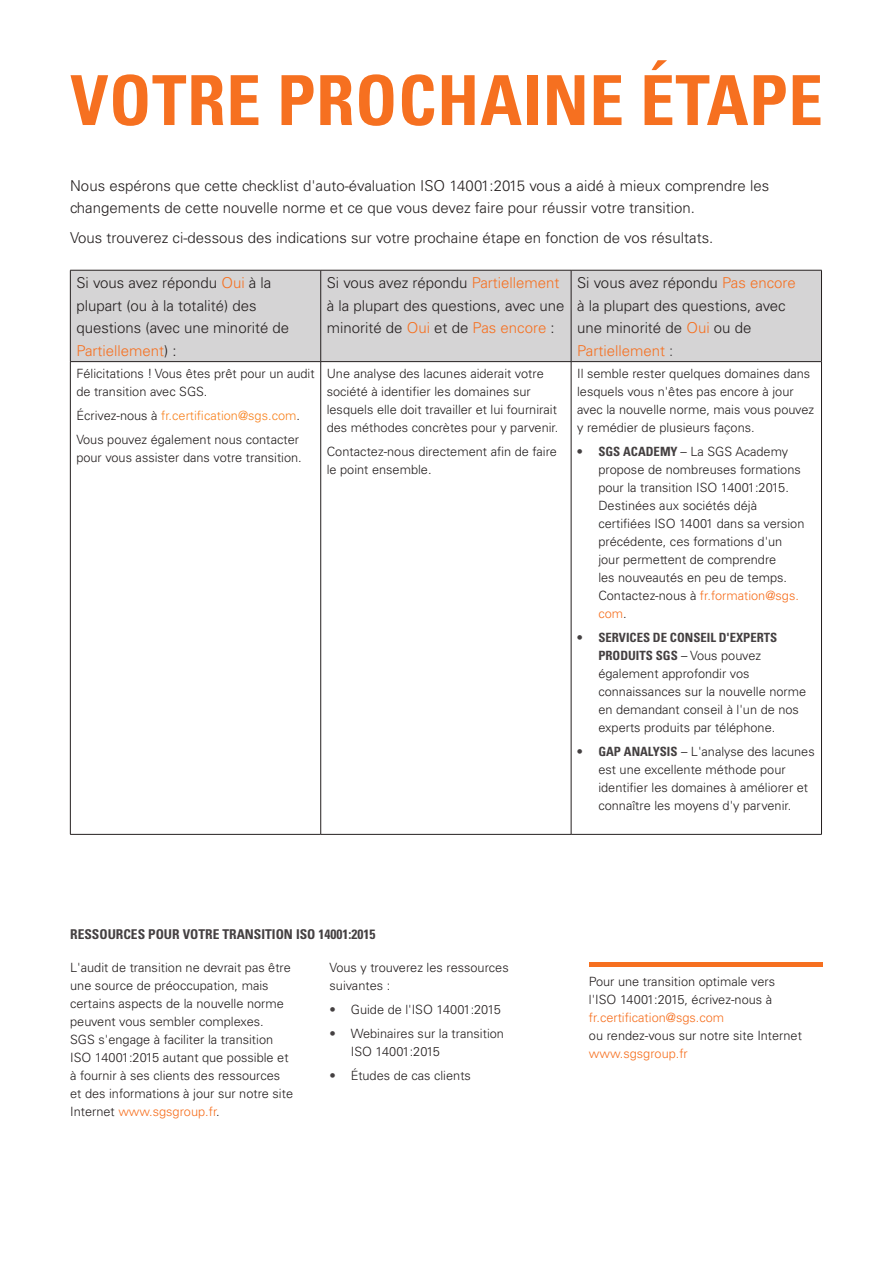
<style>
.page{position:relative;width:893px;height:1263px;background:#fff}
.page>*{position:absolute;margin:0;border:0;box-sizing:border-box;transform-origin:0 0}
.t1{font:700 condensed 69px "Univers";letter-spacing:.01em;color:#f67020}
.t2{font:300 15px/22.5px "Univers";color:#241f1f}
.t3{font:700 condensed 13.5px "Univers";color:#444041}
.t4{font:300 12.75px/18px "Univers";color:#241f1f}
.t5{font:300 12.75px "Univers";color:#f67020}
.s1{color:#f67020}
.s2{color:#444041}
.s3{color:#f8821e}
.s4{font-weight:700;font-stretch:condensed;color:#444041}
</style>
<div class="page">
<div style="left:71px;top:271px;width:750px;height:90px;background:#d5d4d5"></div>
<hr style="left:70px;top:270px;width:251px;height:1px;background:#241f1f">
<hr style="left:70px;top:270px;width:1px;height:91px;background:#241f1f">
<hr style="left:321px;top:270px;width:250px;height:1px;background:#241f1f">
<hr style="left:320px;top:270px;width:1px;height:91px;background:#241f1f">
<hr style="left:571px;top:270px;width:251px;height:1px;background:#241f1f">
<hr style="left:571px;top:270px;width:1px;height:91px;background:#241f1f">
<hr style="left:821px;top:270px;width:1px;height:91px;background:#241f1f">
<hr style="left:70px;top:361px;width:251px;height:1px;background:#241f1f">
<hr style="left:70px;top:362px;width:1px;height:472px;background:#241f1f">
<hr style="left:321px;top:361px;width:250px;height:1px;background:#241f1f">
<hr style="left:320px;top:362px;width:1px;height:472px;background:#241f1f">
<hr style="left:571px;top:361px;width:251px;height:1px;background:#241f1f">
<hr style="left:571px;top:362px;width:1px;height:472px;background:#241f1f">
<hr style="left:821px;top:362px;width:1px;height:472px;background:#241f1f">
<hr style="left:70px;top:834px;width:251px;height:1px;background:#241f1f">
<hr style="left:321px;top:834px;width:250px;height:1px;background:#241f1f">
<hr style="left:571px;top:834px;width:251px;height:1px;background:#241f1f">
<hr style="left:589px;top:962px;width:234px;height:4px;background:#f67020">
<h1 class="t1" style="left:70px;top:58px;width:754px">VOTRE PROCHAINE ÉTAPE</h1>
<p class="t2" style="left:70px;top:174px;width:700px">Nous espérons que cette checklist d'auto-évaluation ISO 14001:2015 vous a aidé à mieux comprendre les changements de cette nouvelle norme et ce que vous devez faire pour réussir votre transition.</p>
<p class="t2" style="left:70px;top:226px;width:645px">Vous trouverez ci-dessous des indications sur votre prochaine étape en fonction de vos résultats.</p>
<p class="t2" style="left:76px;top:272px;width:214px">Si vous avez répondu <span class="s1">Oui</span> à la plupart (ou à la totalité) des questions (avec une minorité de<br><span class="s1">Partiellement</span>) :</p>
<p class="t2" style="left:327px;top:272px;width:239px">Si vous avez répondu <span class="s1">Partiellement </span>à la plupart des questions, avec une minorité de <span class="s1">Oui</span> et de <span class="s1">Pas encore</span> :</p>
<p class="t2" style="left:577px;top:272px;width:220px">Si vous avez répondu <span class="s1">Pas encore </span>à la plupart des questions, avec une minorité de <span class="s1">Oui</span> ou de<br><span class="s1">Partiellement</span> <span class="s2">:</span></p>
<p class="t4" style="left:76px;top:364px;width:240px">Félicitations ! Vous êtes prêt pour un audit de transition avec SGS.</p>
<p class="t4" style="left:76px;top:403px;width:225px;line-height:24px">Écrivez-nous à <span class="s3">fr.certification@sgs.com</span>.<br>Vous pouvez également nous contacter</p>
<p class="t4" style="left:76px;top:448px;width:227px">pour vous assister dans votre transition.</p>
<p class="t4" style="left:577px;top:364px;width:239px">Il semble rester quelques domaines dans lesquels vous n'êtes pas encore à jour avec la nouvelle norme, mais vous pouvez y remédier de plusieurs façons.</p>
<p class="t4" style="left:598px;top:442px;width:208px;text-indent:-21px"><span class="s4">• SGS ACADEMY</span> – La SGS Academy propose de nombreuses formations pour la transition ISO 14001:2015.<br>Destinées aux sociétés déjà certifiées ISO 14001 dans sa version précédente, ces formations d'un jour permettent de comprendre<br>les nouveautés en peu de temps.<br>Contactez-nous à <span class="s1">fr.formation@sgs. com</span>.</p>
<p class="t4" style="left:598px;top:628px;width:209px;text-indent:-21px"><span class="s4">• SERVICES DE CONSEIL D'EXPERTS<br>PRODUITS SGS</span> – Vous pouvez également approfondir vos connaissances sur la nouvelle norme en demandant conseil à l'un de nos experts produits par téléphone.</p>
<p class="t4" style="left:598px;top:742px;width:218px;text-indent:-21px"><span class="s4">• GAP ANALYSIS</span> – L'analyse des lacunes est une excellente méthode pour identifier les domaines à améliorer et connaître les moyens d'y parvenir.</p>
<p class="t4" style="left:327px;top:364px;width:233px">Une analyse des lacunes aiderait votre société à identifier les domaines sur lesquels elle doit travailler et lui fournirait des méthodes concrètes pour y parvenir.</p>
<p class="t4" style="left:327px;top:442px;width:232px">Contactez-nous directement afin de faire le point ensemble.</p>
<p class="t3" style="left:70px;top:926px;width:307px">RESSOURCES POUR VOTRE TRANSITION ISO 14001:2015</p>
<p class="t4" style="left:70px;top:958px;width:224px">L'audit de transition ne devrait pas être une source de préoccupation, mais certains aspects de la nouvelle norme peuvent vous sembler complexes.<br>SGS s'engage à faciliter la transition ISO 14001:2015 autant que possible et à fournir à ses clients des ressources et des informations à jour sur notre site Internet <span class="s1">www.sgsgroup.fr</span>.</p>
<p class="t4" style="left:330px;top:959px;width:181px">Vous y trouverez les ressources suivantes :</p>
<p class="t4" style="left:330px;top:1001px;width:173px"><span class="s2">•</span> Guide de l'ISO 14001:2015</p>
<p class="t4" style="left:351px;top:1025px;width:155px;text-indent:-21px"><span class="s2">•</span> Webinaires sur la transition<br>ISO 14001:2015</p>
<p class="t4" style="left:330px;top:1067px;width:143px"><span class="s2">•</span> Études de cas clients</p>
<p class="t4" style="left:589px;top:972px;width:188px">Pour une transition optimale vers l'ISO 14001:2015, écrivez-nous à</p>
<p class="t5" style="left:589px;top:1009px;width:137px">fr.certification@sgs.com</p>
<p class="t4" style="left:589px;top:1026px;width:215px">ou rendez-vous sur notre site Internet</p>
<p class="t5" style="left:589px;top:1045px;width:100px">www.sgsgroup.fr</p>
</div>
